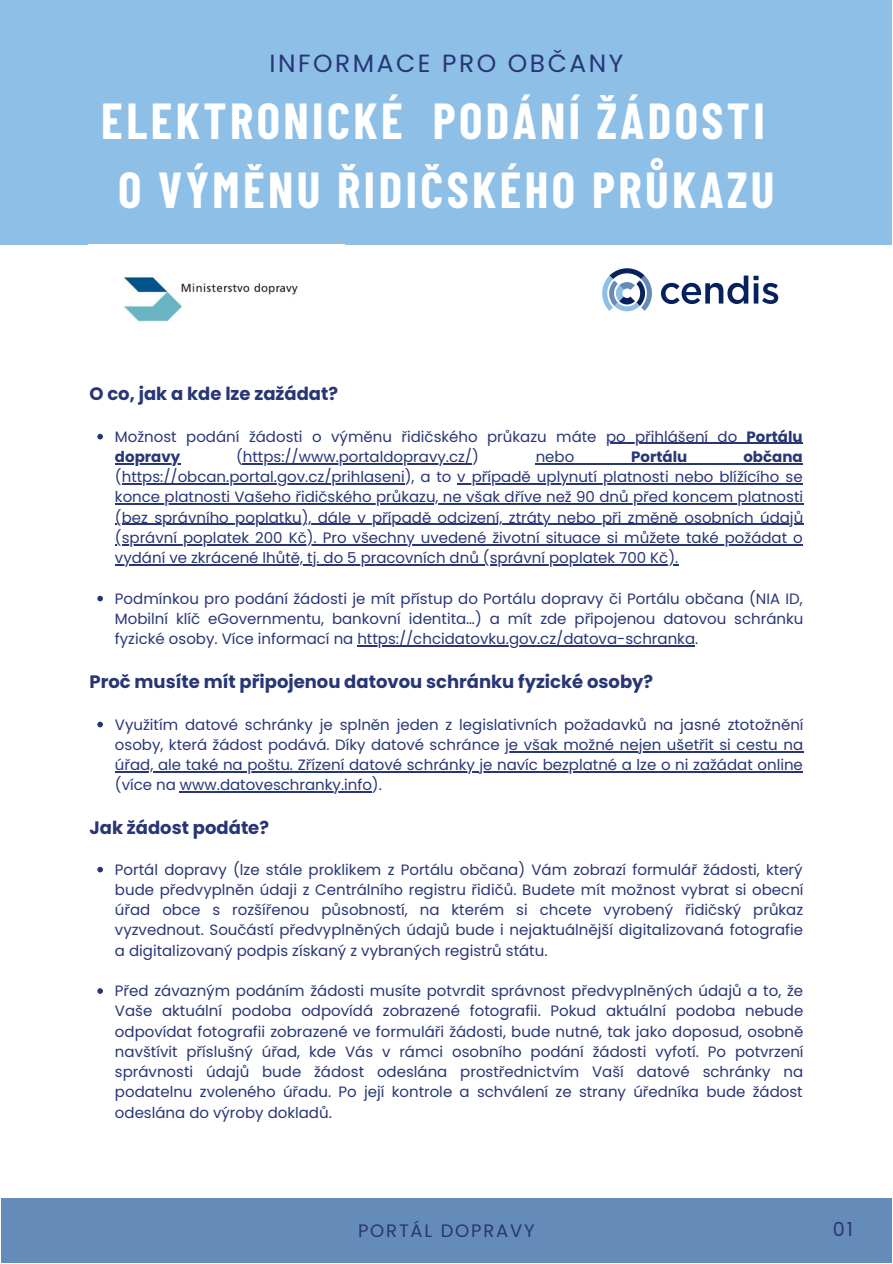
<style>
.page{position:relative;width:893px;height:1264px;background:#fff}
.page>*{position:absolute;margin:0;border:0;box-sizing:border-box;transform-origin:0 0}
.t1{font:700 49.35px/68.6px "Barlow Condensed";letter-spacing:.07em;color:#fff;text-align:center}
.t2{font:24.9px "Poppins";letter-spacing:.1em;color:#283676}
.t3{font:19.2px "Poppins";color:#283676}
.t4{font:700 18px "Poppins";color:#283676}
.t5{font:18px "Poppins";letter-spacing:.1em;color:#283676}
.t6{font:15px/20.2px "Poppins";color:#283676;text-align:justify}
.t7{font:700 15px "Poppins";color:#283676}
.s1{font-weight:700}
</style>
<div class="page">
<div style="left:1px;top:1198px;width:891px;height:64px;background:#658bb9"></div>
<div style="left:0;top:0;width:891px;height:244px;background:#8ebfe7"></div>
<svg style="left:602px;top:268px;width:50px;height:43px"></svg>
<svg style="left:661px;top:275px;width:117px;height:29px"></svg>
<img style="left:124px;top:277px;width:174px;height:45px">
<svg style="left:97px;top:434px;width:6px;height:5px"></svg>
<hr style="left:606px;top:443px;width:140px;height:1px;background:#283676">
<hr style="left:746px;top:443px;width:56px;height:1px;background:#283676">
<hr style="left:115px;top:463px;width:65px;height:1px;background:#283676">
<hr style="left:243px;top:463px;width:229px;height:1px;background:#283676">
<hr style="left:535px;top:463px;width:96px;height:1px;background:#283676">
<hr style="left:631px;top:463px;width:171px;height:1px;background:#283676">
<hr style="left:122px;top:483px;width:282px;height:1px;background:#283676">
<hr style="left:457px;top:483px;width:345px;height:1px;background:#283676">
<hr style="left:115px;top:503px;width:688px;height:1px;background:#283676">
<hr style="left:115px;top:524px;width:688px;height:1px;background:#283676">
<hr style="left:115px;top:544px;width:687px;height:1px;background:#283676">
<hr style="left:115px;top:564px;width:563px;height:1px;background:#283676">
<svg style="left:97px;top:595px;width:6px;height:6px"></svg>
<hr style="left:357px;top:645px;width:338px;height:1px;background:#283676">
<svg style="left:97px;top:721px;width:6px;height:6px"></svg>
<hr style="left:505px;top:751px;width:298px;height:1px;background:#283676">
<hr style="left:115px;top:771px;width:687px;height:1px;background:#283676">
<hr style="left:180px;top:791px;width:192px;height:1px;background:#283676">
<svg style="left:97px;top:866px;width:6px;height:6px"></svg>
<svg style="left:97px;top:988px;width:6px;height:5px"></svg>
<h2 class="t2" style="left:269px;top:46px;width:355px">INFORMACE PRO OBČANY</h2>
<h1 class="t1" style="left:101px;top:85px;width:674px">ELEKTRONICKÉ PODÁNÍ ŽÁDOSTI<br>O VÝMĚNU ŘIDIČSKÉHO PRŮKAZU</h1>
<p class="t4" style="left:89px;top:381px;width:250px">O co, jak a kde lze zažádat?</p>
<p class="t6" style="left:115px;top:426px;width:689px">Možnost podání žádosti o výměnu řidičského průkazu máte po přihlášení do <span class="s1">Portálu dopravy</span></p>
<p class="t6" style="left:236px;top:446px;width:244px">(https://www.portaldopravy.cz/)</p>
<p class="t6" style="left:535px;top:446px;width:40px">nebo</p>
<p class="t7" style="left:631px;top:446px;width:58px">Portálu</p>
<p class="t7" style="left:743px;top:446px;width:61px">občana</p>
<p class="t6" style="left:115px;top:467px;width:689px">(https://obcan.portal.gov.cz/prihlaseni), a to v případě uplynutí platnosti nebo blížícího se konce platnosti Vašeho řidičského průkazu, ne však dříve než 90 dnů před koncem platnosti (bez správního poplatku), dále v případě odcizení, ztráty nebo při změně osobních údajů (správní poplatek 200 Kč). Pro všechny uvedené životní situace si můžete také požádat o vydání ve zkrácené lhůtě, tj. do 5 pracovních dnů (správní poplatek 700 Kč).</p>
<p class="t6" style="left:115px;top:588px;width:690px">Podmínkou pro podání žádosti je mít přístup do Portálu dopravy či Portálu občana (NIA ID, Mobilní klíč eGovernmentu, bankovní identita…) a mít zde připojenou datovou schránku fyzické osoby. Více informací na https://chcidatovku.gov.cz/datova-schranka.</p>
<p class="t4" style="left:89px;top:669px;width:565px">Proč musíte mít připojenou datovou schránku fyzické osoby?</p>
<p class="t6" style="left:115px;top:714px;width:690px">Využitím datové schránky je splněn jeden z legislativních požadavků na jasné ztotožnění osoby, která žádost podává. Díky datové schránce je však možné nejen ušetřit si cestu na úřad, ale také na poštu. Zřízení datové schránky je navíc bezplatné a lze o ni zažádat online (více na www.datoveschranky.info).</p>
<p class="t4" style="left:89px;top:815px;width:181px">Jak žádost podáte?</p>
<p class="t6" style="left:115px;top:859px;width:690px">Portál dopravy (lze stále proklikem z Portálu občana) Vám zobrazí formulář žádosti, který bude předvyplněn údaji z Centrálního registru řidičů. Budete mít možnost vybrat si obecní úřad obce s rozšířenou působností, na kterém si chcete vyrobený řidičský průkaz vyzvednout. Součástí předvyplněných údajů bude i nejaktuálnější digitalizovaná fotografie a digitalizovaný podpis získaný z vybraných registrů státu.</p>
<p class="t6" style="left:115px;top:980px;width:690px">Před závazným podáním žádosti musíte potvrdit správnost předvyplněných údajů a to, že Vaše aktuální podoba odpovídá zobrazené fotografii. Pokud aktuální podoba nebude odpovídat fotografii zobrazené ve formuláři žádosti, bude nutné, tak jako doposud, osobně navštívit příslušný úřad, kde Vás v rámci osobního podání žádosti vyfotí. Po potvrzení správnosti údajů bude žádost odeslána prostřednictvím Vaší datové schránky na podatelnu zvoleného úřadu. Po její kontrole a schválení ze strany úředníka bude žádost odeslána do výroby dokladů.</p>
<p class="t5" style="left:358px;top:1217px;width:178px">PORTÁL DOPRAVY</p>
<p class="t3" style="left:832px;top:1215px;width:22px">01</p>
</div>
